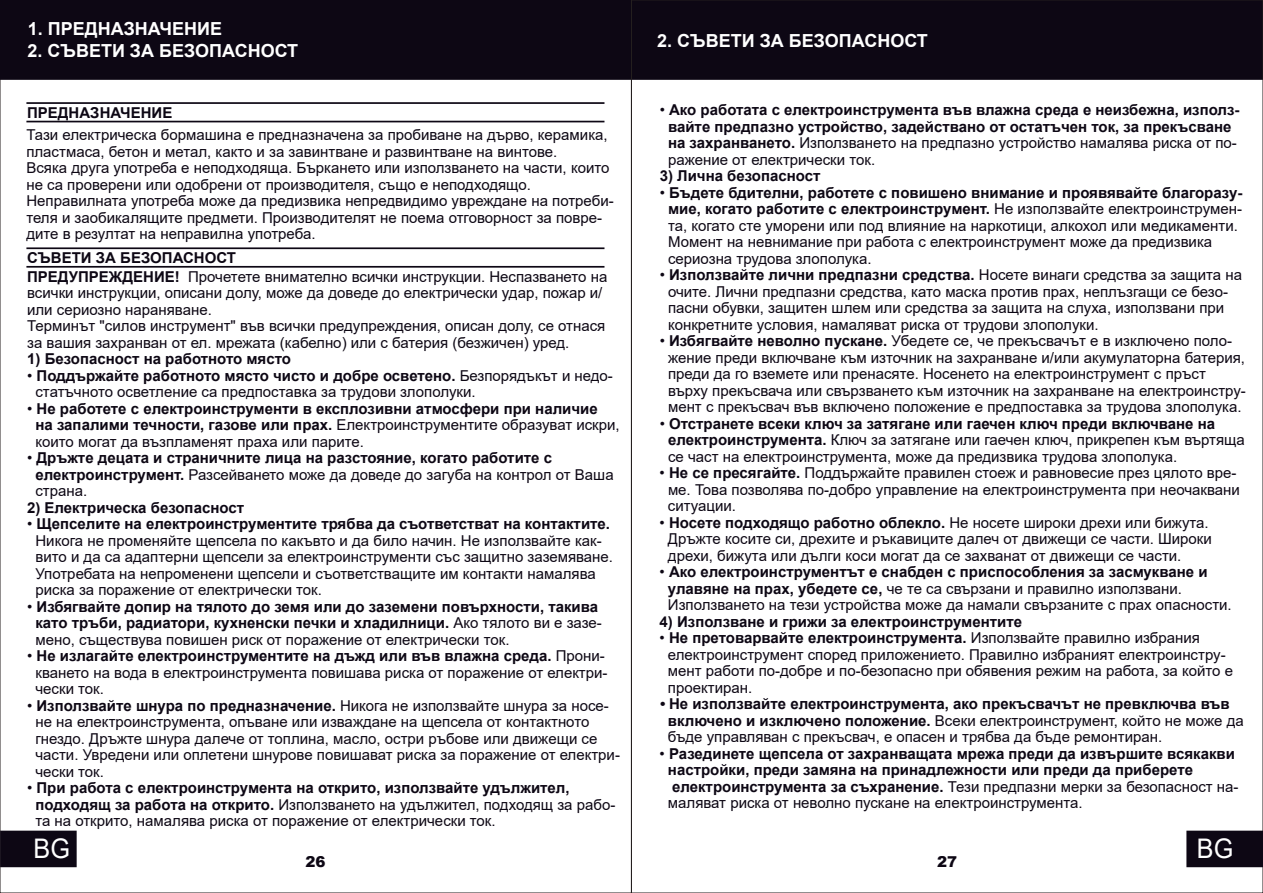
<style>
.page{position:relative;width:1263px;height:893px;background:#fff}
.page>*{position:absolute;margin:0;border:0;box-sizing:border-box;transform-origin:0 0}
.t1{font:27px "Arial";color:#fff;scale:.93 1}
.t2{font:700 18px "Arial";color:#fff}
.t3{font:15px/16.5px "Arial";color:#0d0714}
.t4{font:700 15px/16.5px "Arial";color:#0d0714}
.t5{font:900 15px "Arial";color:#0d0714}
.s1{font-weight:700}
.s2{font-weight:400}
.s3{font-weight:700;font-style:italic}
</style>
<div class="page">
<div style="left:0;top:0;width:631px;height:80px;background:#0d0714"></div>
<svg style="left:26px;top:102px;width:579px;height:2px"></svg>
<svg style="left:26px;top:120px;width:579px;height:3px"></svg>
<svg style="left:26px;top:247px;width:579px;height:3px"></svg>
<svg style="left:26px;top:265px;width:579px;height:3px"></svg>
<div style="left:0;top:831px;width:77px;height:36px;background:#0d0714"></div>
<div style="left:633px;top:2px;width:628px;height:78px;background:#0d0714"></div>
<div style="left:1186px;top:831px;width:77px;height:36px;background:#0d0714"></div>
<p class="t2" style="left:28px;top:22px;width:196px">1. ПРЕДНАЗНАЧЕНИЕ</p>
<p class="t2" style="left:28px;top:43px;width:272px">2. СЪВЕТИ ЗА БЕЗОПАСНОСТ</p>
<p class="t4" style="left:27px;top:106px;width:147px">ПРЕДНАЗНАЧЕНИЕ</p>
<p class="t3" style="left:26px;top:128px;width:589px">Тази електрическа бормашина е предназначена за пробиване на дърво, керамика, пластмаса, бетон и метал, както и за завинтване и развинтване на винтове.<br>Всяка друга употреба е неподходяща. Бъркането или използването на части, които не са проверени или одобрени от производителя, също е неподходящо.<br>Неправилната употреба може да предизвика непредвидимо увреждане на потреби&shy;теля и заобикалящите предмети. Производителят не поема отговорност за повре&shy;дите в резултат на неправилна употреба.</p>
<p class="t3" style="left:27px;top:250px;width:582px;line-height:18.5px"><span class="s1">СЪВЕТИ ЗА БЕЗОПАСНОСТ<br>ПРЕДУПРЕЖДЕНИЕ!</span> Прочетете внимателно всички инструкции. Неспазването на</p>
<p class="t3" style="left:27px;top:286px;width:580px">всички инструкции, описани долу, може да доведе до електрически удар, пожар и/ или сериозно нараняване.<br>Терминът "силов инструмент" във всички предупреждения, описан долу, се отнася за вашия захранван от ел. мрежата (кабелно) или с батерия (безжичен) уред.</p>
<p class="t4" style="left:27px;top:352px;width:265px">1) Безопасност на работното място</p>
<p class="t3" style="left:35px;top:368px;width:579px;text-indent:-8px">• <span class="s1">Поддържайте работното място чисто и добре осветено.</span> Безпорядъкът и недо&shy;статъчното осветление са предпоставка за трудови злополуки.</p>
<p class="t4" style="left:35px;top:401px;width:586px;text-indent:-8px"><span class="s2">•</span> Не работете с електроинструменти в експлозивни атмосфери при наличие<br>на запалими течности, газове или прах. <span class="s2">Електроинструментите образуват искри, които могат да възпламенят праха или парите.</span></p>
<p class="t4" style="left:35px;top:451px;width:580px;text-indent:-8px"><span class="s2">•</span> Дръжте децата и страничните лица на разстояние, когато работите с електроинструмент. <span class="s2">Разсейването може да доведе до загуба на контрол от Ваша страна.</span></p>
<p class="t4" style="left:27px;top:500px;width:218px">2) Електрическа безопасност</p>
<p class="t3" style="left:35px;top:517px;width:579px;text-indent:-8px">• <span class="s1">Щепселите на електроинструментите трябва да съответстват на контактите.<br></span>Никога не променяйте щепсела по какъвто и да било начин. Не използвайте как&shy;вито и да са адаптерни щепсели за електроинструменти със защитно заземяване.<br>Употребата на непроменени щепсели и съответстващите им контакти намалява риска за поражение от електрически ток.</p>
<p class="t4" style="left:35px;top:599px;width:568px;text-indent:-8px"><span class="s2">•</span> Избягвайте допир на тялото до земя или до заземени повърхности, такива като тръби, радиатори, кухненски печки и хладилници. <span class="s2">Ако тялото ви е зазе&shy;мено, съществува повишен риск от поражение от електрически ток.</span></p>
<p class="t3" style="left:35px;top:649px;width:573px;text-indent:-8px">• <span class="s1">Не излагайте електроинструментите на дъжд или във влажна среда.</span> Прони&shy;кването на вода в електроинструмента повишава риска от поражение от електри&shy;чески ток.</p>
<p class="t3" style="left:35px;top:698px;width:586px;text-indent:-8px">• <span class="s1">Използвайте шнура по предназначение.</span> Никога не използвайте шнура за носе&shy;не на електроинструмента, опъване или изваждане на щепсела от контактното гнездо. Дръжте шнура далече от топлина, масло, остри ръбове или движещи се части. Увредени или оплетени шнурове повишават риска за поражение от електри&shy;чески ток.</p>
<p class="t3" style="left:35px;top:781px;width:581px;text-indent:-8px">• <span class="s1">При работа с електроинструмента на открито, използвайте удължител, подходящ за работа на открито.</span> Използването на удължител, подходящ за рабо&shy;та на открито, намалява риска от поражение от електрически ток.</p>
<h1 class="t1" style="left:34px;top:839px;width:41px">BG</h1>
<p class="t5" style="left:305px;top:856px;width:22px">26</p>
<p class="t2" style="left:657px;top:34px;width:272px">2. СЪВЕТИ ЗА БЕЗОПАСНОСТ</p>
<p class="t4" style="left:668px;top:103px;width:573px;text-indent:-8px"><span class="s2">•</span> Ако работата с електроинструмента във влажна среда е неизбежна, използ&shy;вайте предпазно устройство, задействано от остатъчен ток, за прекъсване на захранването. <span class="s2">Използването на предпазно устройство намалява риска от по&shy;ражение от електрически ток.</span></p>
<p class="t4" style="left:660px;top:169px;width:162px">3) Лична безопасност</p>
<p class="t3" style="left:668px;top:186px;width:576px;text-indent:-8px">• <span class="s1">Бъдете бдителни, работете с повишено внимание и проявявайте благоразу&shy;мие, когато работите с електроинструмент.</span> Не използвайте електроинструмен&shy;та, когато сте уморени или под влияние на наркотици, алкохол или медикаменти.<br>Момент на невнимание при работа с електроинструмент може да предизвика сериозна трудова злополука.</p>
<p class="t3" style="left:668px;top:268px;width:576px;text-indent:-8px">• <span class="s1">Използвайте лични предпазни средства.</span> Носете винаги средства за защита на очите. Лични предпазни средства, като маска против прах, неплъзгащи се безо&shy;пасни обувки, защитен шлем или средства за защита на слуха, използвани при конкретните условия, намаляват риска от трудови злополуки.</p>
<p class="t3" style="left:668px;top:334px;width:579px;text-indent:-8px">• <span class="s1">Избягвайте неволно пускане.</span> Убедете се, че прекъсвачът е в изключено поло&shy;жение преди включване към източник на захранване и/или акумулаторна батерия, преди да го вземете или пренасяте. Носенето на електроинструмент с пръст върху прекъсвача или свързването към източник на захранване на електроинстру&shy;мент с прекъсвач във включено положение е предпоставка за трудова злополука.</p>
<p class="t3" style="left:668px;top:417px;width:578px;text-indent:-8px">• <span class="s1">Отстранете всеки ключ за затягане или гаечен ключ преди включване на електроинструмента.</span> Ключ за затягане или гаечен ключ, прикрепен към въртяща се част на електроинструмента, може да предизвика трудова злополука.</p>
<p class="t3" style="left:668px;top:466px;width:573px;text-indent:-8px">• <span class="s1">Не се пресягайте.</span> Поддържайте правилен стоеж и равновесие през цялото вре&shy;ме. Това позволява по-добро управление на електроинструмента при неочаквани ситуации.</p>
<p class="t3" style="left:668px;top:516px;width:545px;text-indent:-8px">• <span class="s1">Носете подходящо работно облекло.</span> Не носете широки дрехи или бижута.<br>Дръжте косите си, дрехите и ръкавиците далеч от движещи се части. Широки дрехи, бижута или дълги коси могат да се захванат от движещи се части.</p>
<p class="t3" style="left:668px;top:565px;width:565px;text-indent:-8px">• <span class="s1">Ако електроинструментът е снабден с приспособления за засмукване и улавяне на прах, убедете се,</span> че те са свързани и правилно използвани.<br>Използването на тези устройства може да намали свързаните с прах опасности.</p>
<p class="t4" style="left:660px;top:615px;width:364px">4) Използване и грижи за електроинструментите</p>
<p class="t3" style="left:668px;top:631px;width:567px;text-indent:-8px">• <span class="s1">Не претоварвайте електроинструмента.</span> Използвайте правилно избрания електроинструмент според приложението. Правилно избраният електроинстру&shy;мент работи по-добре и по-безопасно при обявения режим на работа, за който е проектиран.</p>
<p class="t3" style="left:668px;top:697px;width:577px;text-indent:-8px"><span class="s3">•</span> <span class="s1">Не използвайте електроинструмента, ако прекъсвачът не превключва във включено и изключено положение.</span> Всеки електроинструмент, който не може да бъде управляван с прекъсвач, е опасен и трябва да бъде ремонтиран.</p>
<p class="t4" style="left:668px;top:747px;width:572px;text-indent:-8px"><span class="s2">•</span> Разединете щепсела от захранващата мрежа преди да извършите всякакви настройки, преди замяна на принадлежности или преди да приберете електроинструмента за съхранение. <span class="s2">Тези предпазни мерки за безопасност на&shy;маляват риска от неволно пускане на електроинструмента.</span></p>
<p class="t5" style="left:937px;top:856px;width:22px">27</p>
<h1 class="t1" style="left:1197px;top:839px;width:41px">BG</h1>
</div>
